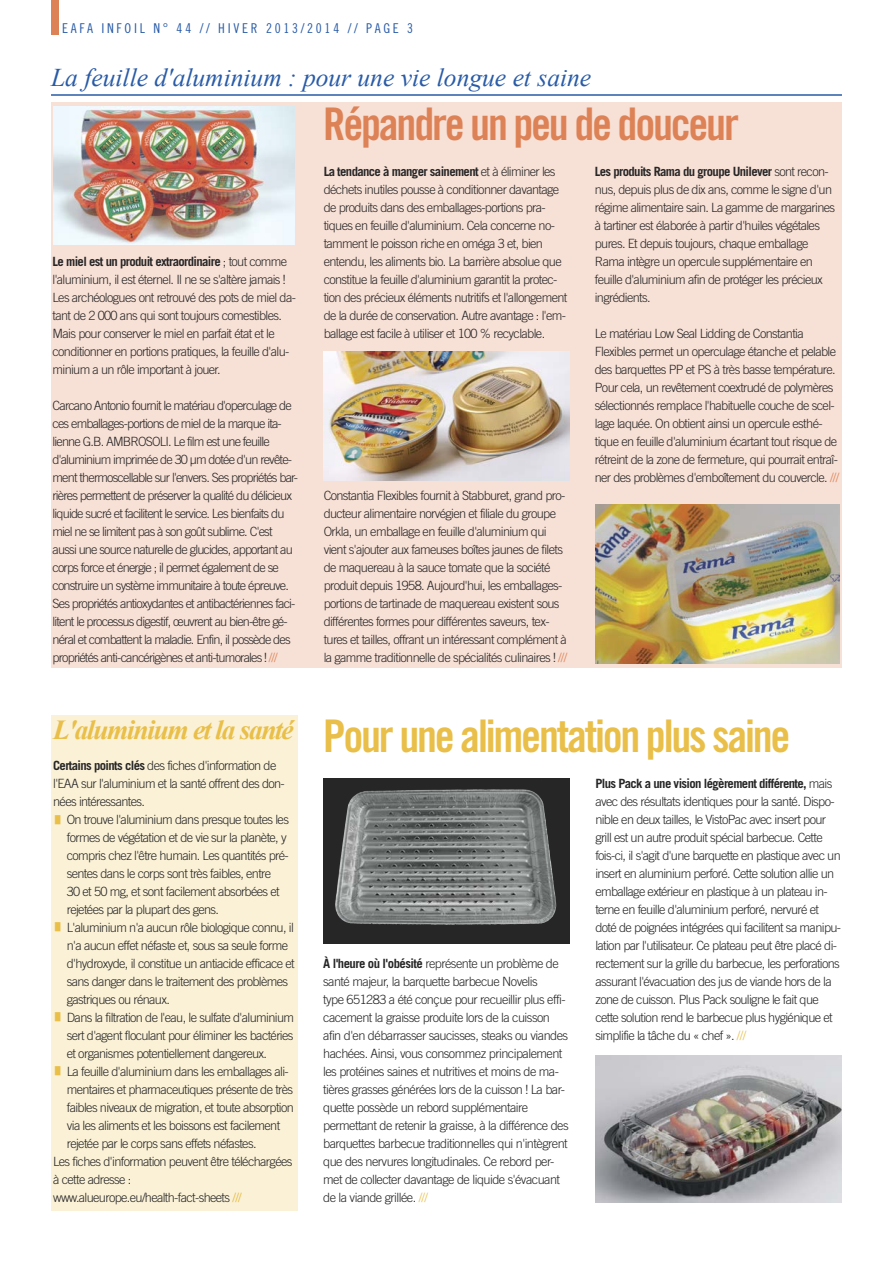
<style>
.page{position:relative;width:893px;height:1263px;background:#fff}
.page>*{position:absolute;margin:0;border:0;box-sizing:border-box;transform-origin:0 0}
.t1{font:45px "Trade Gothic Bold Cond Twenty";letter-spacing:-.05em;color:#e9bf49}
.t2{font:45px "Trade Gothic Bold Cond Twenty";letter-spacing:-.05em;color:#dd8256}
.t3{font:italic 700 27.45px "Times New Roman";letter-spacing:-.05em;color:#e9bf49}
.t4{font:italic 25.5px "Times New Roman";color:#295ba7}
.t5{font:13.5px "Trade Gothic Cond Eighteen";letter-spacing:.2em;color:#295ba7}
.t6{font:300 12.75px/18px "Trade Gothic";letter-spacing:-.05em;color:#272627}
.t7{font:7.5px "Arial";color:#e9bf49}
.s1{font-weight:700}
.s2{color:#dd8256}
.s3{color:#e7b735}
.s4{color:#e9bf49}
</style>
<div class="page">
<div style="left:51px;top:102px;width:791px;height:566px;background:#f7e0d5"></div>
<div style="left:51px;top:0;width:7px;height:34px;background:#dd8256"></div>
<hr style="left:51px;top:94px;width:791px;height:2px;background:#295ba7">
<img style="left:595px;top:504px;width:244px;height:159px">
<img style="left:323px;top:351px;width:247px;height:129px">
<img style="left:53px;top:106px;width:242px;height:138px">
<img style="left:595px;top:1055px;width:247px;height:147px">
<svg style="left:323px;top:778px;width:247px;height:166px;background:#656767"></svg>
<div style="left:369px;top:779px;width:176px;height:10px;background:#272627"></div>
<div style="left:51px;top:715px;width:247px;height:495px;background:#faf1d6"></div>
<p class="t5" style="left:62px;top:20px;width:353px">EAFA INFOIL N° 44 // HIVER 2013/2014 // PAGE 3</p>
<h3 class="t4" style="left:51px;top:60px;width:542px">La feuille d'aluminium : pour une vie longue et saine</h3>
<p class="t6" style="left:53px;top:252px;width:245px"><span class="s1">Le miel est un produit extraordinaire</span> ; tout comme l'aluminium, il est éternel. Il ne se s'altère jamais !<br>Les archéologues ont retrouvé des pots de miel da&shy;tant de 2 000 ans qui sont toujours comestibles.<br>Mais pour conserver le miel en parfait état et le conditionner en portions pratiques, la feuille d'alu&shy;minium a un rôle important à jouer.</p>
<p class="t6" style="left:53px;top:396px;width:247px">Carcano Antonio fournit le matériau d'operculage de ces emballages-portions de miel de la marque ita&shy;lienne G.B. AMBROSOLI. Le film est une feuille d'aluminium imprimée de 30 µm dotée d'un revête&shy;ment thermoscellable sur l'envers. Ses propriétés bar&shy;rières permettent de préserver la qualité du délicieux liquide sucré et facilitent le service. Les bienfaits du miel ne se limitent pas à son goût sublime. C'est aussi une source naturelle de glucides, apportant au corps force et énergie ; il permet également de se construire un système immunitaire à toute épreuve.<br>Ses propriétés antioxydantes et antibactériennes faci&shy;litent le processus digestif, œuvrent au bien-être gé&shy;néral et combattent la maladie. Enfin, il possède des propriétés anti-cancérigènes et anti-tumorales ! <span class="s2">///</span></p>
<h2 class="t3" style="left:53px;top:710px;width:242px">L'aluminium et la santé</h2>
<p class="t6" style="left:53px;top:756px;width:233px"><span class="s1">Certains points clés</span> des fiches d'information de l'EAA sur l'aluminium et la santé offrent des don&shy;nées intéressantes.</p>
<p class="t6" style="left:67px;top:810px;width:224px">On trouve l'aluminium dans presque toutes les</p>
<p class="t6" style="left:67px;top:828px;width:221px">formes de végétation et de vie sur la planète, y</p>
<p class="t6" style="left:67px;top:846px;width:224px">compris chez l'être humain. Les quantités pré-</p>
<p class="t6" style="left:67px;top:864px;width:206px">sentes dans le corps sont très faibles, entre</p>
<p class="t6" style="left:67px;top:882px;width:214px">30 et 50 mg, et sont facilement absorbées et</p>
<p class="t6" style="left:67px;top:900px;width:154px">rejetées par la plupart des gens.</p>
<p class="t6" style="left:67px;top:918px;width:229px">L'aluminium n'a aucun rôle biologique connu, il</p>
<p class="t6" style="left:67px;top:936px;width:223px">n'a aucun effet néfaste et, sous sa seule forme</p>
<p class="t6" style="left:67px;top:954px;width:229px">d'hydroxyde, il constitue un antiacide efficace et</p>
<p class="t6" style="left:67px;top:972px;width:223px">sans danger dans le traitement des problèmes</p>
<p class="t6" style="left:67px;top:990px;width:105px">gastriques ou rénaux.</p>
<p class="t6" style="left:67px;top:1008px;width:229px">Dans la filtration de l'eau, le sulfate d'aluminium</p>
<p class="t6" style="left:67px;top:1026px;width:228px">sert d'agent floculant pour éliminer les bactéries</p>
<p class="t6" style="left:67px;top:1044px;width:202px">et organismes potentiellement dangereux.</p>
<p class="t6" style="left:67px;top:1062px;width:224px">La feuille d'aluminium dans les emballages ali-</p>
<p class="t6" style="left:67px;top:1080px;width:228px">mentaires et pharmaceutiques présente de très</p>
<p class="t6" style="left:67px;top:1098px;width:229px">faibles niveaux de migration, et toute absorption</p>
<p class="t6" style="left:67px;top:1116px;width:215px">via les aliments et les boissons est facilement</p>
<p class="t6" style="left:67px;top:1134px;width:191px">rejetée par le corps sans effets néfastes.</p>
<p class="t6" style="left:53px;top:1152px;width:241px">Les fiches d'information peuvent être téléchargées</p>
<p class="t6" style="left:53px;top:1170px;width:80px">à cette adresse :</p>
<p class="t6" style="left:53px;top:1188px;width:190px">www.alueurope.eu/health-fact-sheets <span class="s3">///</span></p>
<p class="t7" style="left:55px;top:814px;width:7px">█</p>
<p class="t7" style="left:55px;top:922px;width:7px">█</p>
<p class="t7" style="left:55px;top:1011px;width:7px">█</p>
<p class="t7" style="left:55px;top:1065px;width:7px">█</p>
<h1 class="t2" style="left:323px;top:97px;width:417px">Répandre un peu de douceur</h1>
<p class="t6" style="left:324px;top:162px;width:245px"><span class="s1">La tendance à manger sainement</span> et à éliminer les déchets inutiles pousse à conditionner davantage de produits dans des emballages-portions pra&shy;tiques en feuille d'aluminium. Cela concerne no&shy;tamment le poisson riche en oméga 3 et, bien entendu, les aliments bio. La barrière absolue que constitue la feuille d'aluminium garantit la protec&shy;tion des précieux éléments nutritifs et l'allongement de la durée de conservation. Autre avantage : l'em&shy;ballage est facile à utiliser et 100 % recyclable.</p>
<p class="t6" style="left:324px;top:486px;width:245px">Constantia Flexibles fournit à Stabburet, grand pro&shy;ducteur alimentaire norvégien et filiale du groupe Orkla, un emballage en feuille d'aluminium qui vient s'ajouter aux fameuses boîtes jaunes de filets de maquereau à la sauce tomate que la société produit depuis 1958. Aujourd'hui, les emballages&shy;portions de tartinade de maquereau existent sous différentes formes pour différentes saveurs, tex&shy;tures et tailles, offrant un intéressant complément à la gamme traditionnelle de spécialités culinaires ! <span class="s2">///</span></p>
<p class="t6" style="left:595px;top:162px;width:242px"><span class="s1">Les produits Rama du groupe Unilever</span> sont recon&shy;nus, depuis plus de dix ans, comme le signe d'un régime alimentaire sain. La gamme de margarines à tartiner est élaborée à partir d'huiles végétales pures. Et depuis toujours, chaque emballage Rama intègre un opercule supplémentaire en feuille d'aluminium afin de protéger les précieux ingrédients.</p>
<p class="t6" style="left:595px;top:324px;width:246px">Le matériau Low Seal Lidding de Constantia Flexibles permet un operculage étanche et pelable des barquettes PP et PS à très basse température.<br>Pour cela, un revêtement coextrudé de polymères sélectionnés remplace l'habituelle couche de scel&shy;lage laquée. On obtient ainsi un opercule esthé&shy;tique en feuille d'aluminium écartant tout risque de rétreint de la zone de fermeture, qui pourrait entraî&shy;ner des problèmes d'emboîtement du couvercle. <span class="s2">///</span></p>
<h1 class="t1" style="left:323px;top:709px;width:469px">Pour une alimentation plus saine</h1>
<p class="t6" style="left:323px;top:954px;width:247px"><span class="s1">À l'heure où l'obésité</span> représente un problème de santé majeur, la barquette barbecue Novelis<br>type 651283 a été conçue pour recueillir plus effi&shy;cacement la graisse produite lors de la cuisson afin d'en débarrasser saucisses, steaks ou viandes hachées. Ainsi, vous consommez principalement les protéines saines et nutritives et moins de ma&shy;tières grasses générées lors de la cuisson ! La bar&shy;quette possède un rebord supplémentaire permettant de retenir la graisse, à la différence des barquettes barbecue traditionnelles qui n'intègrent que des nervures longitudinales. Ce rebord per&shy;met de collecter davantage de liquide s'évacuant de la viande grillée. <span class="s4">///</span></p>
<p class="t6" style="left:595px;top:774px;width:247px"><span class="s1">Plus Pack a une vision légèrement différente,</span> mais avec des résultats identiques pour la santé. Dispo&shy;nible en deux tailles, le VistoPac avec insert pour grill est un autre produit spécial barbecue. Cette fois-ci, il s'agit d'une barquette en plastique avec un insert en aluminium perforé. Cette solution allie un emballage extérieur en plastique à un plateau in&shy;terne en feuille d'aluminium perforé, nervuré et doté de poignées intégrées qui facilitent sa manipu&shy;lation par l'utilisateur. Ce plateau peut être placé di&shy;rectement sur la grille du barbecue, les perforations assurant l'évacuation des jus de viande hors de la zone de cuisson. Plus Pack souligne le fait que cette solution rend le barbecue plus hygiénique et simplifie la tâche du « chef ». <span class="s4">///</span></p>
</div>
